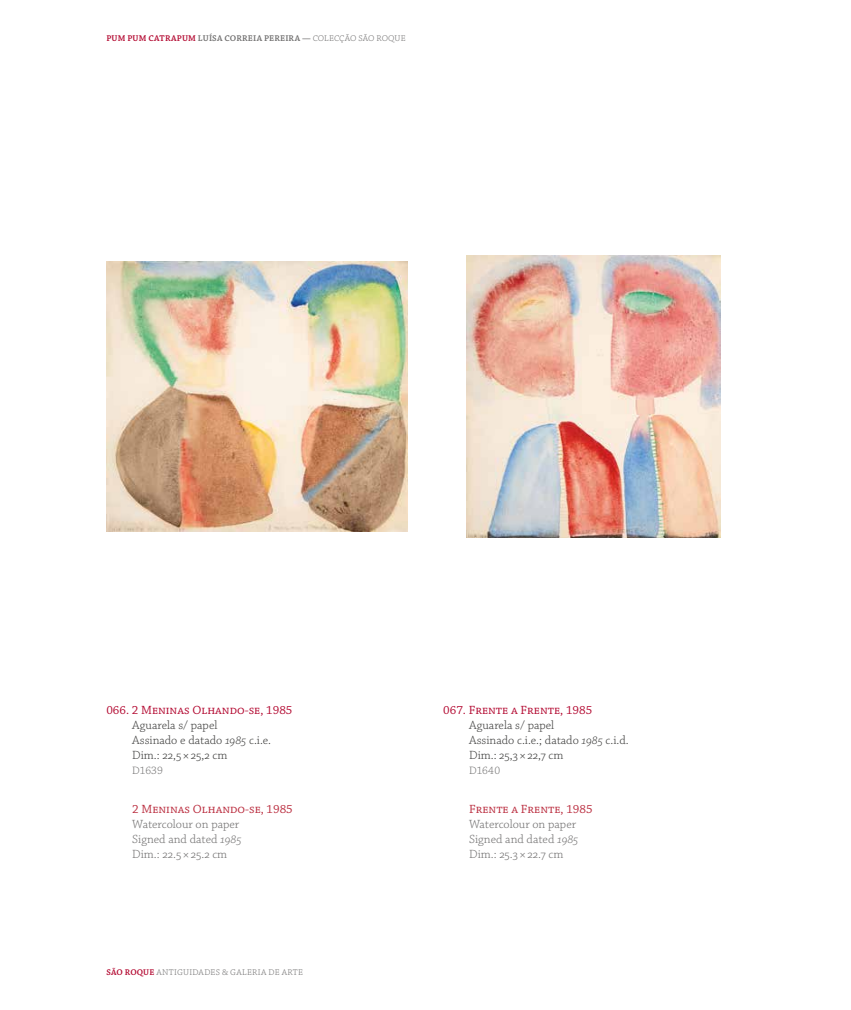
<style>
.page{position:relative;width:851px;height:1010px;background:#fff}
.page>*{position:absolute;margin:0;border:0;box-sizing:border-box;transform-origin:0 0}
.t1{font:300 12.5px/15px "Chaparral Pro";color:#3c3c3b}
.t2{font:300 12.5px/15px "Chaparral Pro";color:#706f6f}
.t3{font:12.5px "Chaparral Pro";color:#b30931}
.t4{font:12.5px "Chaparral Pro";color:#ba2c3e}
.t5{font:300 11.25px "Chaparral Pro";color:#706f6f}
.t6{font:8.75px "Chaparral Pro Semibold Capt";letter-spacing:.025em;color:#706f6f}
.t7{font:8.75px "Chaparral Pro Light Capt";letter-spacing:.03em;color:#706f6f}
.s1{color:#b30931}
.s2{font-family:"Chaparral Pro Light Capt"}
.s3{font-style:italic}
.s4{font-family:"Chaparral Pro";font-weight:600;color:#b30931}
</style>
<div class="page">
<img style="left:467px;top:256px;width:253px;height:281px">
<img style="left:106px;top:261px;width:301px;height:270px">
<p class="t6" style="left:106px;top:33px;width:301px"><span class="s1">PUM PUM CATRAPUM</span> LUÍSA CORREIA PEREIRA — <span class="s2">COLECÇÃO SÃO ROQUE</span></p>
<p class="t3" style="left:106px;top:703px;width:187px">066. 2 Meninas Olhando-se, 1985</p>
<p class="t1" style="left:132px;top:718px;width:140px">Aguarela s/ papel<br>Assinado e datado <span class="s3">1985</span> c.i.e.<br>Dim.: 22,5×25,2 cm</p>
<p class="t5" style="left:132px;top:764px;width:32px">D1639</p>
<p class="t4" style="left:132px;top:802px;width:162px">2 Meninas Olhando-se, 1985</p>
<p class="t2" style="left:132px;top:817px;width:111px">Watercolour on paper<br>Signed and dated <span class="s3">1985<br></span>Dim.: 22.5×25.2 cm</p>
<p class="t7" style="left:106px;top:967px;width:198px"><span class="s4">SÃO ROQUE</span> ANTIGUIDADES &amp; GALERIA DE ARTE</p>
<p class="t3" style="left:443px;top:703px;width:150px">067. Frente a Frente, 1985</p>
<p class="t1" style="left:469px;top:718px;width:161px">Aguarela s/ papel<br>Assinado c.i.e.; datado <span class="s3">1985</span> c.i.d.<br>Dim.: 25,3×22,7 cm</p>
<p class="t5" style="left:469px;top:764px;width:32px">D1640</p>
<p class="t4" style="left:469px;top:802px;width:125px">Frente a Frente, 1985</p>
<p class="t2" style="left:469px;top:817px;width:111px">Watercolour on paper<br>Signed and dated <span class="s3">1985<br></span>Dim.: 25.3×22.7 cm</p>
</div>
